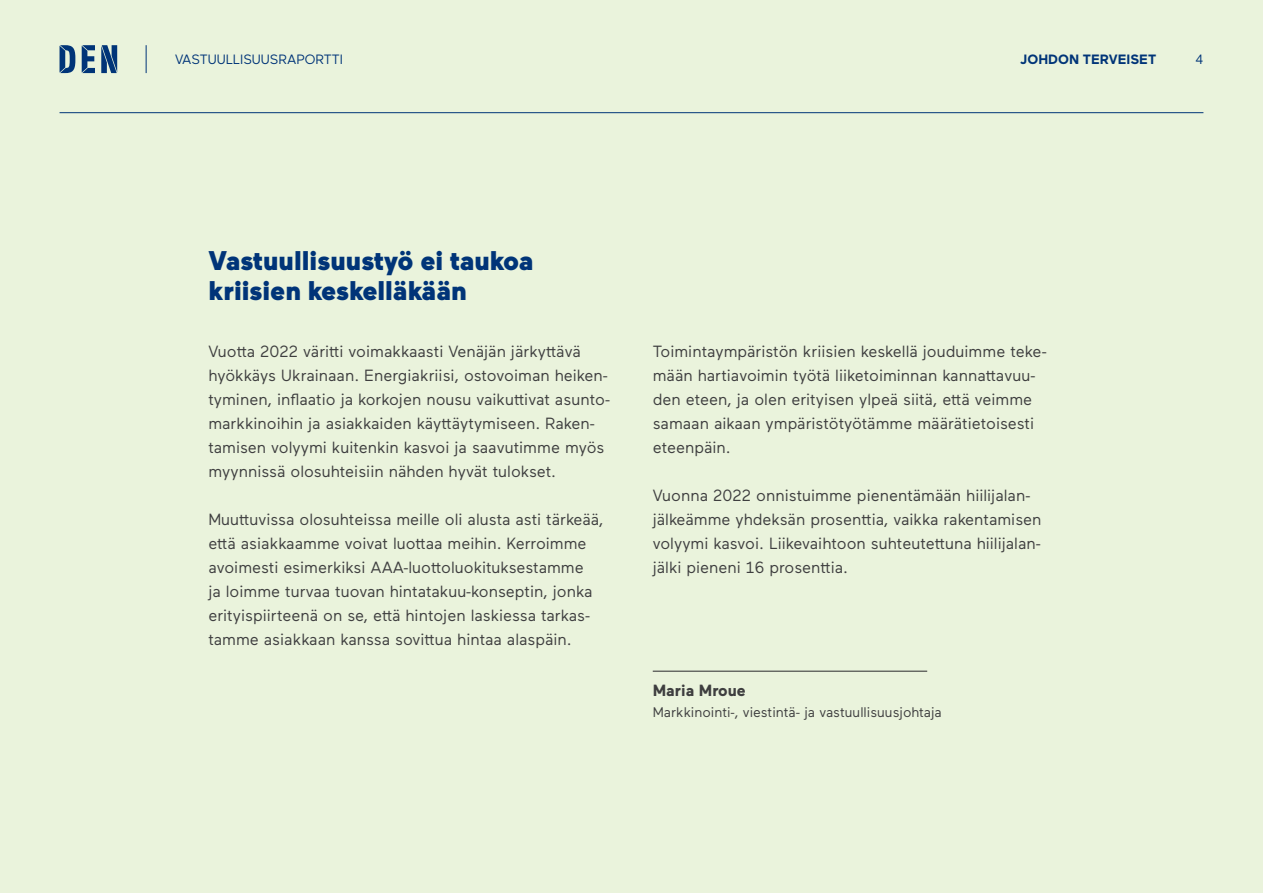
<style>
.page{position:relative;width:1263px;height:893px;background:#eaf3dc}
.page>*{position:absolute;margin:0;border:0;box-sizing:border-box;transform-origin:0 0}
.Otsikko{font:900 27px/30px "Maax";color:#003478}
.Leipis{font:16.2px/24px "Maax";color:#3e3e3f}
.Leipis-2{font:700 16.2px "Maax";color:#3e3e3f}
.Leipis-3{font:13.95px "Maax";color:#3e3e3f}
.t1{font:13.5px "Maax";color:#003478}
.ylä{font:700 13.5px "Maax";color:#003478}
</style>
<div class="page">
<hr style="left:60px;top:112px;width:1143px;height:1px;background:#003478">
<hr style="left:653px;top:671px;width:274px;height:1px;background:#3e3e3f">
<svg style="left:82px;top:45px;width:13px;height:28px"></svg>
<svg style="left:101px;top:45px;width:16px;height:28px"></svg>
<svg style="left:60px;top:45px;width:15px;height:28px"></svg>
<svg style="left:146px;top:45px;width:1px;height:28px"></svg>
<p class="t1" style="left:175px;top:51px;width:169px">VASTUULLISUUSRAPORTTI</p>
<p class="ylä" style="left:1020px;top:51px;width:138px">JOHDON TERVEISET</p>
<p class="t1" style="left:1195px;top:51px;width:9px">4</p>
<p class="Otsikko" style="left:208px;top:244px;width:327px">Vastuullisuustyö ei taukoa kriisien keskelläkään</p>
<p class="Leipis" style="left:208px;top:338px;width:403px">Vuotta 2022 väritti voimakkaasti Venäjän järkyttävä hyökkäys Ukrainaan. Energiakriisi, ostovoiman heiken&shy;tyminen, inflaatio ja korkojen nousu vaikuttivat asunto&shy;markkinoihin ja asiakkaiden käyttäytymiseen. Raken&shy;tamisen volyymi kuitenkin kasvoi ja saavutimme myös myynnissä olosuhteisiin nähden hyvät tulokset.</p>
<p class="Leipis" style="left:208px;top:506px;width:397px">Muuttuvissa olosuhteissa meille oli alusta asti tärkeää, että asiakkaamme voivat luottaa meihin. Kerroimme avoimesti esimerkiksi AAA-luottoluokituksestamme<br>ja loimme turvaa tuovan hintatakuu-konseptin, jonka erityispiirteenä on se, että hintojen laskiessa tarkas&shy;tamme asiakkaan kanssa sovittua hintaa alaspäin.</p>
<p class="Leipis" style="left:653px;top:338px;width:395px">Toimintaympäristön kriisien keskellä jouduimme teke&shy;mään hartiavoimin työtä liiketoiminnan kannattavuu&shy;den eteen, ja olen erityisen ylpeä siitä, että veimme samaan aikaan ympäristötyötämme määrätietoisesti eteenpäin.</p>
<p class="Leipis" style="left:653px;top:482px;width:390px">Vuonna 2022 onnistuimme pienentämään hiilijalan&shy;jälkeämme yhdeksän prosenttia, vaikka rakentamisen volyymi kasvoi. Liikevaihtoon suhteutettuna hiilijalan&shy;jälki pieneni 16 prosenttia.</p>
<p class="Leipis-2" style="left:653px;top:679px;width:94px">Maria Mroue</p>
<p class="Leipis-3" style="left:653px;top:703px;width:291px">Markkinointi-, viestintä- ja vastuullisuusjohtaja</p>
</div>
